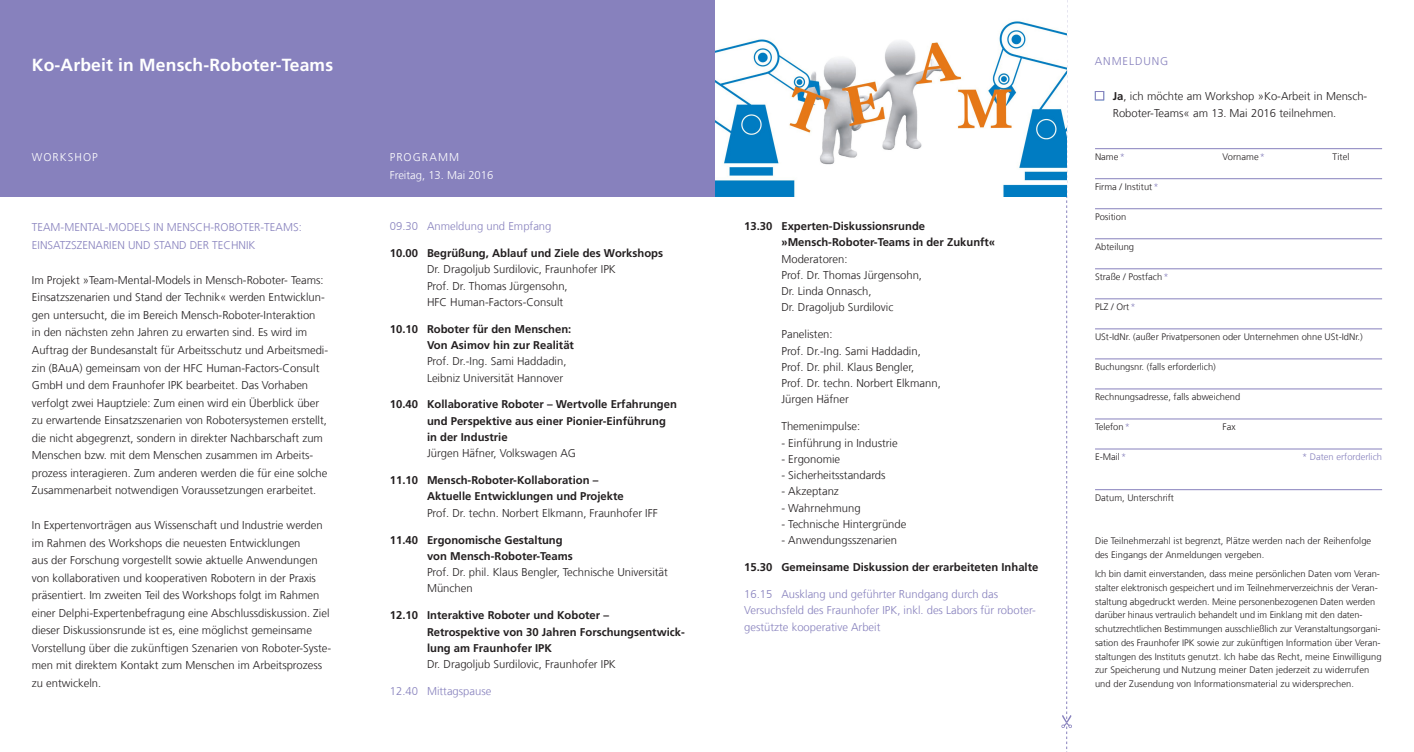
<style>
.page{position:relative;width:1414px;height:752px;background:#fff}
.page>*{position:absolute;margin:0;border:0;box-sizing:border-box;transform-origin:0 0}
._03_Standardüberschr{font:700 17.5px "Frutiger LT Com";letter-spacing:.01em;color:#fff}
._06_Fließtext{font:300 11.25px/17.5px "Frutiger LT Com";color:#231f20}
.zwischenüberschrifte{font:300 11.25px/16.2px "Frutiger LT Com";color:#231f20}
.zwischenüberschrifte-2{font:700 11.25px/16.2px "Frutiger LT Com";color:#231f20}
.zwischenüberschrifte-3{font:300 11.25px/16.2px "Frutiger LT Com";color:#8781bd}
._06_Fließtext-2{font:300 11.25px/17.5px "Frutiger LT Com";color:#8781bd}
.programm_pause__ende{font:300 11.25px "Frutiger LT Com";color:#8781bd}
.Absatzlinienfarbe{font:300 11.25px "Frutiger LT Com";color:#fff}
._9_light_gesp_80{font:300 11.25px "Frutiger LT Com";letter-spacing:.09em;color:#fff}
._08_Kolumne{font:300 11.25px "Frutiger LT Com";letter-spacing:.08em;color:#8781bd}
._05_Marginalie_Bildu{font:300 9.38px/13.8px "Frutiger LT Com";color:#231f20}
.t1{font:300 9.38px "Frutiger LT Com";color:#8781bd}
.s1{font-weight:700}
.s2{font-weight:300}
.s3{color:#8781bd}
</style>
<div class="page">
<div style="left:0;top:0;width:716px;height:196px;background:#8781bd"></div>
<svg style="left:1061px;top:0;width:11px;height:749px"></svg>
<img style="left:716px;top:0;width:351px;height:196px">
<hr style="left:1095px;top:148px;width:287px;height:1px;background:#8781bd">
<hr style="left:1095px;top:178px;width:287px;height:1px;background:#8781bd">
<hr style="left:1095px;top:208px;width:287px;height:1px;background:#8781bd">
<hr style="left:1095px;top:238px;width:287px;height:1px;background:#8781bd">
<hr style="left:1095px;top:268px;width:287px;height:1px;background:#8781bd">
<hr style="left:1095px;top:298px;width:287px;height:1px;background:#8781bd">
<hr style="left:1095px;top:328px;width:287px;height:1px;background:#8781bd">
<hr style="left:1095px;top:358px;width:287px;height:1px;background:#8781bd">
<hr style="left:1095px;top:388px;width:287px;height:1px;background:#8781bd">
<hr style="left:1095px;top:418px;width:287px;height:1px;background:#8781bd">
<hr style="left:1095px;top:448px;width:287px;height:1px;background:#8781bd">
<hr style="left:1095px;top:489px;width:287px;height:1px;background:#8781bd">
<div style="left:1095px;top:91px;width:9px;height:9px;background:#fff;border:1px solid #8781bd"></div>
<p class="_03_Standardüberschr" style="left:32px;top:54px;width:303px">Ko-Arbeit in Mensch-Roboter-Teams</p>
<p class="_08_Kolumne" style="left:1095px;top:54px;width:75px">ANMELDUNG</p>
<p class="_9_light_gesp_80" style="left:32px;top:151px;width:67px">WORKSHOP</p>
<p class="_06_Fließtext-2" style="left:32px;top:219px;width:271px">TEAM-MENTAL-MODELS IN MENSCH-ROBOTER-TEAMS:<br>EINSATZSZENARIEN UND STAND DER TECHNIK</p>
<p class="_06_Fließtext" style="left:32px;top:271px;width:298px">Im Projekt »Team-Mental-Models in Mensch-Roboter- Teams:<br>Einsatzszenarien und Stand der Technik« werden Entwicklun&shy;gen untersucht, die im Bereich Mensch-Roboter-Interaktion<br>in den nächsten zehn Jahren zu erwarten sind. Es wird im Auftrag der Bundesanstalt für Arbeitsschutz und Arbeitsmedi&shy;zin (BAuA) gemeinsam von der HFC Human-Factors-Consult GmbH und dem Fraunhofer IPK bearbeitet. Das Vorhaben verfolgt zwei Hauptziele: Zum einen wird ein Überblick über zu erwartende Einsatzszenarien von Robotersystemen erstellt, die nicht abgegrenzt, sondern in direkter Nachbarschaft zum Menschen bzw. mit dem Menschen zusammen im Arbeits&shy;prozess interagieren. Zum anderen werden die für eine solche Zusammenarbeit notwendigen Voraussetzungen erarbeitet.</p>
<p class="_06_Fließtext" style="left:32px;top:516px;width:301px">In Expertenvorträgen aus Wissenschaft und Industrie werden im Rahmen des Workshops die neuesten Entwicklungen<br>aus der Forschung vorgestellt sowie aktuelle Anwendungen von kollaborativen und kooperativen Robotern in der Praxis präsentiert. Im zweiten Teil des Workshops folgt im Rahmen einer Delphi-Expertenbefragung eine Abschlussdiskussion. Ziel dieser Diskussionsrunde ist es, eine möglichst gemeinsame Vorstellung über die zukünftigen Szenarien von Roboter-Syste&shy;men mit direktem Kontakt zum Menschen im Arbeitsprozess zu entwickeln.</p>
<p class="_9_light_gesp_80" style="left:390px;top:151px;width:71px">PROGRAMM</p>
<p class="Absatzlinienfarbe" style="left:390px;top:168px;width:105px">Freitag, 13. Mai 2016</p>
<p class="programm_pause__ende" style="left:390px;top:219px;width:163px">09.30 Anmeldung und Empfang</p>
<p class="zwischenüberschrifte" style="left:427px;top:245px;width:238px;text-indent:-37px"><span class="s1">10.00 Begrüßung, Ablauf und Ziele des Workshops </span>Dr. Dragoljub Surdilovic, Fraunhofer IPK<br>Prof. Dr. Thomas Jürgensohn,<br>HFC Human-Factors-Consult</p>
<p class="zwischenüberschrifte" style="left:427px;top:320px;width:148px;text-indent:-37px"><span class="s1">10.10 Roboter für den Menschen:<br>Von Asimov hin zur Realität<br></span>Prof. Dr.-Ing. Sami Haddadin,<br>Leibniz Universität Hannover</p>
<p class="zwischenüberschrifte-2" style="left:427px;top:396px;width:251px;text-indent:-37px">10.40 Kollaborative Roboter – Wertvolle Erfahrungen und Perspektive aus einer Pionier-Einführung in der Industrie<br><span class="s2">Jürgen Häfner, Volkswagen AG</span></p>
<p class="zwischenüberschrifte-2" style="left:427px;top:472px;width:232px;text-indent:-37px">11.10 Mensch-Roboter-Kollaboration –<br>Aktuelle Entwicklungen und Projekte<br><span class="s2">Prof. Dr. techn. Norbert Elkmann, Fraunhofer IFF</span></p>
<p class="zwischenüberschrifte" style="left:427px;top:531px;width:242px;text-indent:-37px"><span class="s1">11.40 Ergonomische Gestaltung<br>von Mensch-Roboter-Teams<br></span>Prof. Dr. phil. Klaus Bengler, Technische Universität<br>München</p>
<p class="zwischenüberschrifte-2" style="left:427px;top:607px;width:259px;text-indent:-37px">12.10 Interaktive Roboter und Koboter –<br>Retrospektive von 30 Jahren Forschungsentwick&shy;lung am Fraunhofer IPK<br><span class="s2">Dr. Dragoljub Surdilovic, Fraunhofer IPK</span></p>
<p class="zwischenüberschrifte-3" style="left:390px;top:682px;width:103px">12.40 Mittagspause</p>
<p class="zwischenüberschrifte" style="left:781px;top:218px;width:215px;text-indent:-37px"><span class="s1">13.30 Experten-Diskussionsrunde »Mensch-Roboter-Teams in der Zukunft«<br></span>Moderatoren:<br>Prof. Dr. Thomas Jürgensohn,<br>Dr. Linda Onnasch,<br>Dr. Dragoljub Surdilovic</p>
<p class="zwischenüberschrifte" style="left:781px;top:326px;width:53px">Panelisten:</p>
<p class="zwischenüberschrifte" style="left:781px;top:342px;width:161px">Prof. Dr.-Ing. Sami Haddadin,<br>Prof. Dr. phil. Klaus Bengler,<br>Prof. Dr. techn. Norbert Elkmann,<br>Jürgen Häfner</p>
<p class="zwischenüberschrifte" style="left:781px;top:418px;width:80px">Themenimpulse:</p>
<p class="zwischenüberschrifte" style="left:781px;top:434px;width:118px">- Einführung in Industrie</p>
<p class="zwischenüberschrifte" style="left:781px;top:450px;width:60px">- Ergonomie</p>
<p class="zwischenüberschrifte" style="left:781px;top:467px;width:106px">- Sicherheitsstandards</p>
<p class="zwischenüberschrifte" style="left:781px;top:483px;width:59px">- Akzeptanz</p>
<p class="zwischenüberschrifte" style="left:781px;top:499px;width:81px">- Wahrnehmung</p>
<p class="zwischenüberschrifte" style="left:781px;top:515px;width:127px">- Technische Hintergründe</p>
<p class="zwischenüberschrifte" style="left:781px;top:532px;width:117px">- Anwendungsszenarien</p>
<p class="zwischenüberschrifte-2" style="left:744px;top:559px;width:296px">15.30 Gemeinsame Diskussion der erarbeiteten Inhalte</p>
<p class="zwischenüberschrifte-3" style="left:744px;top:585px;width:293px">16.15 Ausklang und geführter Rundgang durch das<br>Versuchsfeld des Fraunhofer IPK, inkl. des Labors für roboter&shy;gestützte kooperative Arbeit</p>
<p class="_06_Fließtext" style="left:1113px;top:87px;width:256px"><span class="s1">Ja</span>, ich möchte am Workshop »Ko-Arbeit in Mensch-<br>Roboter-Teams« am 13. Mai 2016 teilnehmen.</p>
<p class="_05_Marginalie_Bildu" style="left:1095px;top:149px;width:31px">Name<span class="s3">*</span></p>
<p class="_05_Marginalie_Bildu" style="left:1222px;top:149px;width:44px">Vorname<span class="s3">*</span></p>
<p class="_05_Marginalie_Bildu" style="left:1332px;top:149px;width:18px">Titel</p>
<p class="_05_Marginalie_Bildu" style="left:1095px;top:179px;width:65px">Firma / Institut<span class="s3">*</span></p>
<p class="_05_Marginalie_Bildu" style="left:1095px;top:209px;width:33px">Position</p>
<p class="_05_Marginalie_Bildu" style="left:1095px;top:239px;width:41px">Abteilung</p>
<p class="_05_Marginalie_Bildu" style="left:1095px;top:269px;width:75px">Straße / Postfach<span class="s3">*</span></p>
<p class="_05_Marginalie_Bildu" style="left:1095px;top:299px;width:42px">PLZ / Ort<span class="s3">*</span></p>
<p class="_05_Marginalie_Bildu" style="left:1095px;top:329px;width:269px">USt-IdNr. (außer Privatpersonen oder Unternehmen ohne USt-IdNr.)</p>
<p class="_05_Marginalie_Bildu" style="left:1095px;top:359px;width:122px">Buchungsnr. (falls erforderlich)</p>
<p class="_05_Marginalie_Bildu" style="left:1095px;top:389px;width:147px">Rechnungsadresse, falls abweichend</p>
<p class="_05_Marginalie_Bildu" style="left:1095px;top:419px;width:37px">Telefon<span class="s3">*</span></p>
<p class="_05_Marginalie_Bildu" style="left:1222px;top:419px;width:15px">Fax</p>
<p class="_05_Marginalie_Bildu" style="left:1095px;top:449px;width:33px">E-Mail<span class="s3">*</span></p>
<p class="t1" style="left:1302px;top:451px;width:82px">* Daten erforderlich</p>
<p class="_05_Marginalie_Bildu" style="left:1095px;top:490px;width:80px">Datum, Unterschrift</p>
<p class="_05_Marginalie_Bildu" style="left:1095px;top:533px;width:278px">Die Teilnehmerzahl ist begrenzt, Plätze werden nach der Reihenfolge des Eingangs der Anmeldungen vergeben.</p>
<p class="_05_Marginalie_Bildu" style="left:1095px;top:566px;width:288px">Ich bin damit einverstanden, dass meine persönlichen Daten vom Veran&shy;stalter elektronisch gespeichert und im Teilnehmerverzeichnis der Veran&shy;staltung abgedruckt werden. Meine personenbezogenen Daten werden darüber hinaus vertraulich behandelt und im Einklang mit den daten&shy;schutzrechtlichen Bestimmungen ausschließlich zur Veranstaltungsorgani&shy;sation des Fraunhofer IPK sowie zur zukünftigen Information über Veran&shy;staltungen des Instituts genutzt. Ich habe das Recht, meine Einwilligung zur Speicherung und Nutzung meiner Daten jederzeit zu widerrufen und der Zusendung von Informationsmaterial zu widersprechen.</p>
</div>
